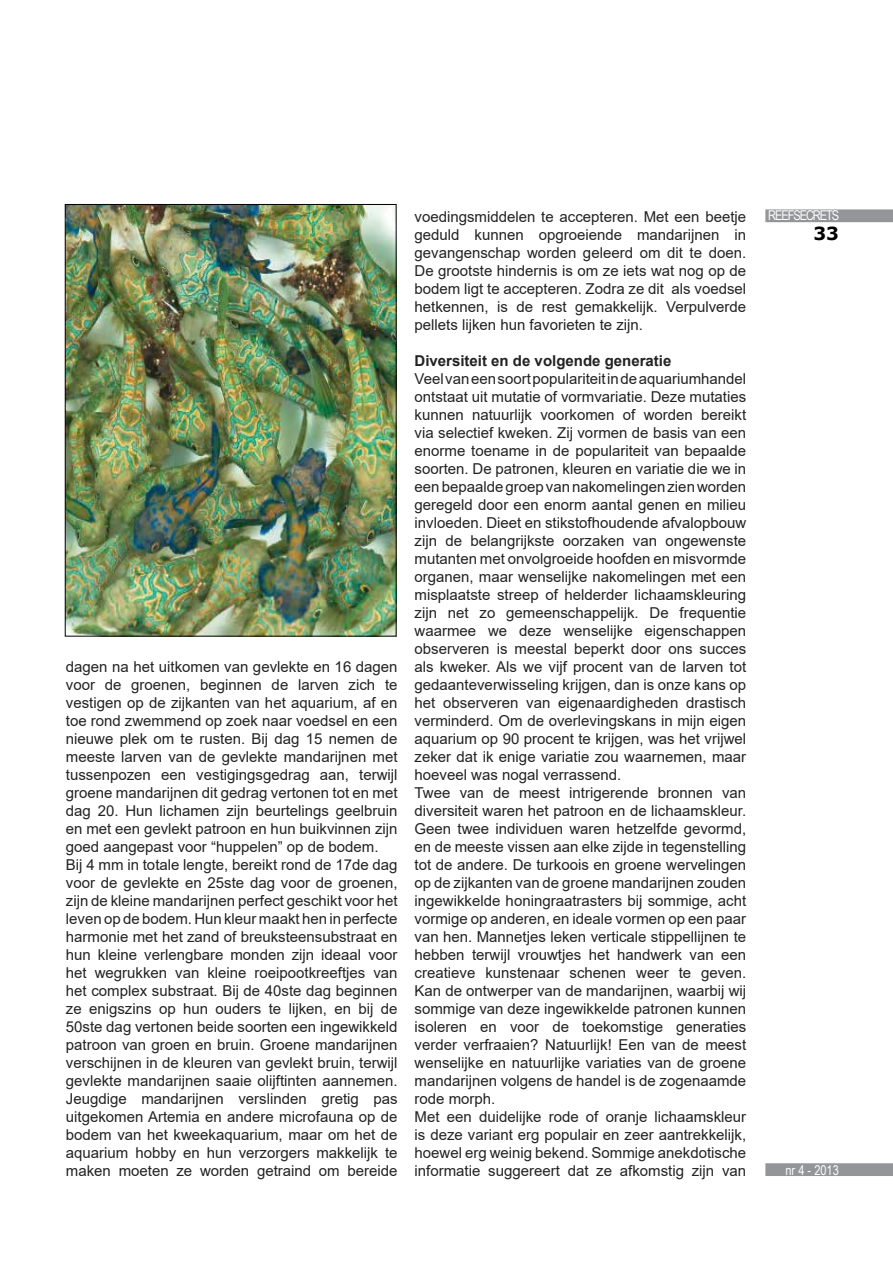
<style>
.page{position:relative;width:893px;height:1263px;background:#fff}
.page>*{position:absolute;margin:0;border:0;box-sizing:border-box;transform-origin:0 0}
.t1{font:700 18px "Verdana";color:#000}
.t2{font:15px/18px "Arial";color:#222}
.t3{font:700 15px "Arial";color:#222}
.t4{font:13.5px "Arial Narrow";letter-spacing:-.08em;color:#fff}
</style>
<div class="page">
<div style="left:765px;top:209px;width:128px;height:13px;background:#939598"></div>
<div style="left:765px;top:1163px;width:128px;height:13px;background:#939598"></div>
<img style="left:67px;top:206px;width:327px;height:428px">
<div style="left:65px;top:204px;width:331px;height:432px;border:1px solid #000"></div>
<p class="t2" style="left:66px;top:658px;width:333px">dagen na het uitkomen van gevlekte en 16 dagen voor de groenen, beginnen de larven zich te vestigen op de zijkanten van het aquarium, af en toe rond zwemmend op zoek naar voedsel en een nieuwe plek om te rusten. Bij dag 15 nemen de meeste larven van de gevlekte mandarijnen met tussenpozen een vestigingsgedrag aan, terwijl groene mandarijnen dit gedrag vertonen tot en met dag 20. Hun lichamen zijn beurtelings geelbruin en met een gevlekt patroon en hun buikvinnen zijn goed aangepast voor “huppelen” op de bodem.<br>Bij 4 mm in totale lengte, bereikt rond de 17de dag voor de gevlekte en 25ste dag voor de groenen, zijn de kleine mandarijnen perfect geschikt voor het leven op de bodem. Hun kleur maakt hen in perfecte harmonie met het zand of breuksteensubstraat en hun kleine verlengbare monden zijn ideaal voor het wegrukken van kleine roeipootkreeftjes van het complex substraat. Bij de 40ste dag beginnen ze enigszins op hun ouders te lijken, en bij de 50ste dag vertonen beide soorten een ingewikkeld patroon van groen en bruin. Groene mandarijnen verschijnen in de kleuren van gevlekt bruin, terwijl gevlekte mandarijnen saaie olijftinten aannemen.<br>Jeugdige mandarijnen verslinden gretig pas uitgekomen Artemia en andere microfauna op de bodem van het kweekaquarium, maar om het de aquarium hobby en hun verzorgers makkelijk te maken moeten ze worden getraind om bereide</p>
<p class="t2" style="left:415px;top:208px;width:333px;text-align:justify">voedingsmiddelen te accepteren. Met een beetje geduld kunnen opgroeiende mandarijnen in gevangenschap worden geleerd om dit te doen.<br>De grootste hindernis is om ze iets wat nog op de bodem ligt te accepteren. Zodra ze dit als voedsel hetkennen, is de rest gemakkelijk. Verpulverde pellets lijken hun favorieten te zijn.</p>
<p class="t3" style="left:415px;top:350px;width:258px">Diversiteit en de volgende generatie</p>
<p class="t2" style="left:415px;top:370px;width:333px">Veel van een soort populariteit in de aquariumhandel ontstaat uit mutatie of vormvariatie. Deze mutaties kunnen natuurlijk voorkomen of worden bereikt via selectief kweken. Zij vormen de basis van een enorme toename in de populariteit van bepaalde soorten. De patronen, kleuren en variatie die we in een bepaalde groep van nakomelingen zien worden geregeld door een enorm aantal genen en milieu invloeden. Dieet en stikstofhoudende afvalopbouw zijn de belangrijkste oorzaken van ongewenste mutanten met onvolgroeide hoofden en misvormde organen, maar wenselijke nakomelingen met een misplaatste streep of helderder lichaamskleuring zijn net zo gemeenschappelijk. De frequentie waarmee we deze wenselijke eigenschappen observeren is meestal beperkt door ons succes als kweker. Als we vijf procent van de larven tot gedaanteverwisseling krijgen, dan is onze kans op het observeren van eigenaardigheden drastisch verminderd. Om de overlevingskans in mijn eigen aquarium op 90 procent te krijgen, was het vrijwel zeker dat ik enige variatie zou waarnemen, maar hoeveel was nogal verrassend.<br>Twee van de meest intrigerende bronnen van diversiteit waren het patroon en de lichaamskleur.<br>Geen twee individuen waren hetzelfde gevormd, en de meeste vissen aan elke zijde in tegenstelling tot de andere. De turkoois en groene wervelingen op de zijkanten van de groene mandarijnen zouden ingewikkelde honingraatrasters bij sommige, acht vormige op anderen, en ideale vormen op een paar van hen. Mannetjes leken verticale stippellijnen te hebben terwijl vrouwtjes het handwerk van een creatieve kunstenaar schenen weer te geven.<br>Kan de ontwerper van de mandarijnen, waarbij wij sommige van deze ingewikkelde patronen kunnen isoleren en voor de toekomstige generaties verder verfraaien? Natuurlijk! Een van de meest wenselijke en natuurlijke variaties van de groene mandarijnen volgens de handel is de zogenaamde rode morph.<br>Met een duidelijke rode of oranje lichaamskleur is deze variant erg populair en zeer aantrekkelijk, hoewel erg weinig bekend. Sommige anekdotische informatie suggereert dat ze afkomstig zijn van</p>
<p class="t4" style="left:768px;top:206px;width:73px">REEFSECRETS</p>
<p class="t1" style="left:813px;top:221px;width:27px">33</p>
<p class="t4" style="left:785px;top:1160px;width:55px">nr 4 - 2013</p>
</div>
